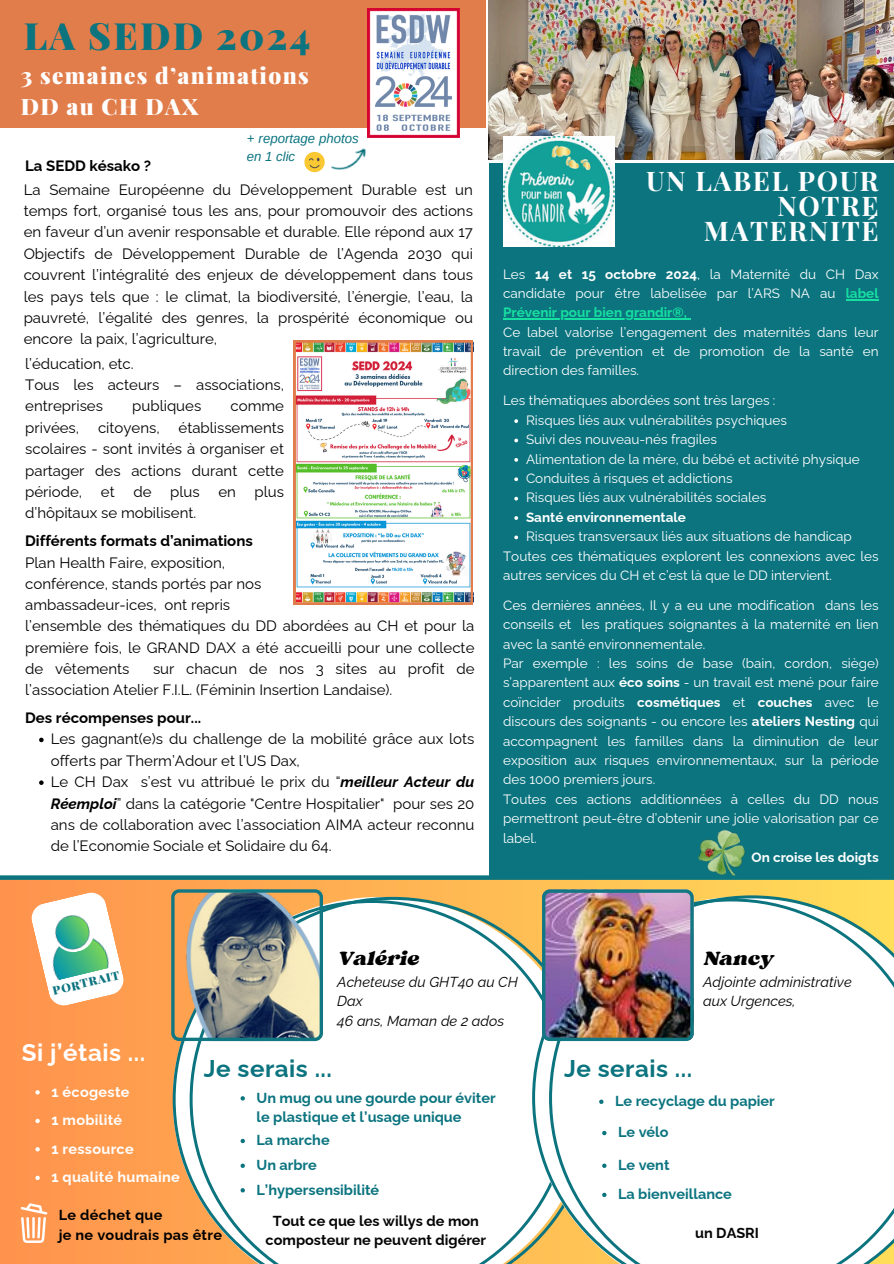
<style>
.page{position:relative;width:894px;height:1264px;background:#fff}
.page>*{position:absolute;margin:0;border:0;box-sizing:border-box;transform-origin:0 0}
.t1{font:900 37.5px "Playfair Display";letter-spacing:.06em;color:#0b747f}
.t2{font:700 27px/24.8px "Playfair Display";letter-spacing:.06em;color:#fff;text-align:right}
.t3{font:700 24.15px "Raleway";letter-spacing:.02em;color:#0b747f}
.t4{font:700 24.15px "Raleway";letter-spacing:.02em;color:#fff}
.t5{font:900 22.5px/31.5px "Playfair Display";letter-spacing:.06em;color:#fff}
.t6{font:italic 20.25px "Sergio Trendy";color:#000}
.t7{font:15px/21.5px "Raleway";color:#000;text-align:justify}
.t8{font:700 15px "Raleway";color:#000}
.t9{font:700 14.4px/19.5px "Raleway";color:#0b747f}
.t10{font:italic 14.4px/19.5px "Raleway";color:#000}
.t11{font:700 14.4px/19.5px "Raleway";color:#050505;text-align:center}
.t12{font:700 14.4px "Raleway";letter-spacing:.02em;color:#fff}
.t13{font:700 14.4px/19.5px "Raleway";letter-spacing:.02em;color:#000}
.t14{font:13.5px/19.4px "Raleway";color:#fff}
.t15{font:700 13.5px "Raleway";color:#fff}
.t16{font:italic 13.2px/17.2px "Arimo";color:#0b747f}
.t17{font:900 11.7px "Playfair Display";color:#0b747f}
.s1{font-weight:700}
.s2{font-weight:700;font-style:italic}
.s3{font-weight:700;color:#16dfa1}
</style>
<div class="page">
<div style="left:488px;top:163px;width:405px;height:722px;background:#0b747f"></div>
<img style="left:488px;top:0;width:405px;height:160px">
<img style="left:503px;top:136px;width:111px;height:111px">
<img style="left:698px;top:829px;width:47px;height:46px">
<svg style="left:0;top:879px;width:893px;height:384px;background:#fb9f50"></svg>
<svg style="left:173px;top:900px;width:359px;height:363px"></svg>
<svg style="left:532px;top:898px;width:361px;height:365px"></svg>
<svg style="left:171px;top:889px;width:152px;height:152px;background:#909286"></svg>
<svg style="left:31px;top:892px;width:93px;height:114px"></svg>
<img style="left:542px;top:889px;width:151px;height:152px">
<svg style="left:21px;top:1203px;width:26px;height:39px"></svg>
<hr style="left:0;top:875px;width:893px;height:4px;background:#0b747f">
<div style="left:0;top:0;width:485px;height:127px;background:#e17d4b"></div>
<svg style="left:304px;top:152px;width:20px;height:20px"></svg>
<img style="left:324px;top:148px;width:42px;height:22px">
<hr style="left:845px;top:299px;width:33px;height:1px;background:#16dfa1">
<hr style="left:503px;top:318px;width:183px;height:2px;background:#16dfa1">
<svg style="left:514px;top:419px;width:4px;height:4px"></svg>
<svg style="left:514px;top:438px;width:4px;height:4px"></svg>
<svg style="left:514px;top:458px;width:4px;height:4px"></svg>
<svg style="left:514px;top:477px;width:4px;height:4px"></svg>
<svg style="left:514px;top:497px;width:4px;height:3px"></svg>
<svg style="left:514px;top:516px;width:4px;height:4px"></svg>
<svg style="left:514px;top:535px;width:4px;height:4px"></svg>
<svg style="left:240px;top:1096px;width:5px;height:4px"></svg>
<svg style="left:240px;top:1138px;width:5px;height:5px"></svg>
<svg style="left:240px;top:1163px;width:5px;height:4px"></svg>
<svg style="left:240px;top:1188px;width:5px;height:4px"></svg>
<svg style="left:35px;top:1090px;width:5px;height:4px"></svg>
<svg style="left:35px;top:1118px;width:5px;height:5px"></svg>
<svg style="left:35px;top:1147px;width:5px;height:4px"></svg>
<svg style="left:35px;top:1175px;width:5px;height:5px"></svg>
<svg style="left:599px;top:1099px;width:4px;height:4px"></svg>
<svg style="left:602px;top:1130px;width:4px;height:5px"></svg>
<svg style="left:602px;top:1163px;width:4px;height:4px"></svg>
<svg style="left:602px;top:1192px;width:4px;height:4px"></svg>
<img style="left:293px;top:340px;width:179px;height:264px">
<svg style="left:39px;top:737px;width:5px;height:5px"></svg>
<svg style="left:39px;top:780px;width:5px;height:5px"></svg>
<img style="left:368px;top:9px;width:91px;height:129px">
<p class="t1" style="left:24px;top:9px;width:288px">LA SEDD 2024</p>
<h5 class="t5" style="left:21px;top:58px;width:289px">3 semaines d’animations<br>DD au CH DAX</h5>
<h4 class="t16" style="left:247px;top:130px;width:113px">+ reportage photos en 1 clic</h4>
<h3 class="t8" style="left:25px;top:157px;width:127px">La SEDD késako ?</h3>
<h3 class="t7" style="left:24px;top:179px;width:450px">La Semaine Européenne du Développement Durable est un temps fort, organisé tous les ans, pour promouvoir des actions en faveur d’un avenir responsable et durable. Elle répond aux 17<br>Objectifs de Développement Durable de l’Agenda 2030 qui couvrent l’intégralité des enjeux de développement dans tous les pays tels que : le climat, la biodiversité, l’énergie, l’eau, la pauvreté, l’égalité des genres, la prospérité économique ou encore la paix, l’agriculture,</h3>
<p class="t7" style="left:25px;top:352px;width:260px;text-align:left">l’éducation, etc.<br>Tous les acteurs – associations, entreprises</p>
<p class="t7" style="left:132px;top:395px;width:70px">publiques</p>
<p class="t7" style="left:25px;top:395px;width:260px;text-indent:205px">comme privées, citoyens, établissements scolaires - sont invités à organiser et partager des actions durant cette période, et de plus en plus d’hôpitaux se mobilisent.</p>
<p class="t7" style="left:25px;top:530px;width:237px;text-align:left"><span class="s1">Différents formats d’animations<br></span>Plan Health Faire, exposition, conférence, stands portés par nos ambassadeur-ices, ont repris</p>
<h3 class="t7" style="left:25px;top:615px;width:450px">l’ensemble des thématiques du DD abordées au CH et pour la première fois, le GRAND DAX a été accueilli pour une collecte de vêtements</h3>
<h3 class="t7" style="left:25px;top:658px;width:450px;text-indent:128px">sur chacun de nos 3 sites au profit de l’association Atelier F.I.L. (Féminin Insertion Landaise).</h3>
<p class="t8" style="left:25px;top:709px;width:177px">Des récompenses pour...</p>
<p class="t7" style="left:51px;top:728px;width:425px">Les gagnant(e)s du challenge de la mobilité grâce aux lots offerts par Therm’Adour et l’US Dax,</p>
<p class="t7" style="left:51px;top:771px;width:425px">Le CH Dax s’est vu attribué le prix du “<span class="s2">meilleur Acteur du Réemploi</span>” dans la catégorie "Centre Hospitalier" pour ses 20 ans de collaboration avec l’association AIMA acteur reconnu de l’Economie Sociale et Solidaire du 64.</p>
<p class="t2" style="left:646px;top:168px;width:234px">UN LABEL POUR<br>NOTRE<br>MATERNITÉ</p>
<h5 class="t14" style="left:503px;top:264px;width:377px">Les <span class="s1">14 et 15 octobre 2024</span>, la Maternité du CH Dax candidate pour être labelisée par l’ARS NA au <span class="s3">label</span></h5>
<h5 class="t14" style="left:503px;top:303px;width:377px"><span class="s3">Prévenir pour bien grandir®,<br></span>Ce label valorise l’engagement des maternités dans leur travail de prévention et de promotion de la santé en direction des familles.</h5>
<h5 class="t14" style="left:526px;top:391px;width:335px;text-indent:-23px">Les thématiques abordées sont très larges :<br>Risques liés aux vulnérabilités psychiques<br>Suivi des nouveau-nés fragiles<br>Alimentation de la mère, du bébé et activité physique Conduites à risques et addictions</h5>
<h5 class="t14" style="left:526px;top:488px;width:242px">Risques liés aux vulnérabilités sociales</h5>
<h4 class="t15" style="left:526px;top:509px;width:161px">Santé environnementale</h4>
<p class="t14" style="left:526px;top:526px;width:327px">Risques transversaux liés aux situations de handicap</p>
<p class="t14" style="left:503px;top:546px;width:377px">Toutes ces thématiques explorent les connexions avec les autres services du CH et c’est là que le DD intervient.</p>
<h2 class="t14" style="left:503px;top:595px;width:377px">Ces dernières années, Il y a eu une modification dans les</h2>
<h2 class="t14" style="left:503px;top:615px;width:377px">conseils et les pratiques soignantes à la maternité en lien</h2>
<h2 class="t14" style="left:503px;top:634px;width:203px">avec la santé environnementale.</h2>
<h2 class="t14" style="left:503px;top:653px;width:377px">Par exemple : les soins de base (bain, cordon, siège)</h2>
<h2 class="t14" style="left:503px;top:673px;width:377px">s’apparentent aux <span class="s1">éco soins</span> - un travail est mené pour faire</h2>
<h2 class="t14" style="left:503px;top:692px;width:377px">coïncider produits <span class="s1">cosmétiques</span> et <span class="s1">couches</span> avec le</h2>
<h2 class="t14" style="left:503px;top:711px;width:377px">discours des soignants - ou encore les <span class="s1">ateliers Nesting</span> qui</h2>
<h2 class="t14" style="left:503px;top:731px;width:377px">accompagnent les familles dans la diminution de leur</h2>
<h2 class="t14" style="left:503px;top:750px;width:377px">exposition aux risques environnementaux, sur la période</h2>
<h2 class="t14" style="left:503px;top:770px;width:154px">des 1000 premiers jours.</h2>
<h2 class="t14" style="left:503px;top:789px;width:377px">Toutes ces actions additionnées à celles du DD nous</h2>
<h2 class="t14" style="left:503px;top:808px;width:377px">permettront peut-être d’obtenir une jolie valorisation par ce</h2>
<h2 class="t14" style="left:503px;top:828px;width:35px">label.</h2>
<h2 class="t15" style="left:751px;top:849px;width:129px">On croise les doigts</h2>
<h5 class="t17" style="left:51px;top:983px;width:70px;rotate:-14deg">PORTRAIT</h5>
<p class="t4" style="left:22px;top:1038px;width:125px">Si j’étais ...</p>
<p class="t6" style="left:337px;top:945px;width:83px">Valérie</p>
<p class="t10" style="left:337px;top:972px;width:182px">Acheteuse du GHT40 au CH<br>Dax<br>46 ans, Maman de 2 ados</p>
<p class="t6" style="left:703px;top:945px;width:71px">Nancy</p>
<p class="t10" style="left:703px;top:972px;width:150px">Adjointe administrative aux Urgences,</p>
<p class="t3" style="left:204px;top:1054px;width:129px">Je serais ...</p>
<p class="t3" style="left:564px;top:1054px;width:129px">Je serais ...</p>
<h5 class="t12" style="left:51px;top:1083px;width:80px">1 écogeste</h5>
<h5 class="t12" style="left:51px;top:1111px;width:72px">1 mobilité</h5>
<p class="t12" style="left:51px;top:1140px;width:84px">1 ressource</p>
<p class="t12" style="left:51px;top:1168px;width:130px">1 qualité humaine</p>
<p class="t13" style="left:59px;top:1205px;width:165px">Le déchet que<br>je ne voudrais pas être</p>
<h5 class="t9" style="left:256px;top:1087px;width:241px">Un mug ou une gourde pour éviter le plastique et l’usage unique</h5>
<p class="t9" style="left:256px;top:1130px;width:75px">La marche</p>
<p class="t9" style="left:256px;top:1155px;width:62px">Un arbre</p>
<p class="t9" style="left:256px;top:1179px;width:124px">L’hypersensibilité</p>
<p class="t11" style="left:265px;top:1210px;width:222px">Tout ce que les willys de mon composteur ne peuvent digérer</p>
<p class="t9" style="left:615px;top:1091px;width:161px">Le recyclage du papier</p>
<p class="t9" style="left:618px;top:1122px;width:52px">Le vélo</p>
<p class="t9" style="left:618px;top:1155px;width:53px">Le vent</p>
<p class="t9" style="left:618px;top:1184px;width:115px">La bienveillance</p>
<p class="t11" style="left:695px;top:1223px;width:65px">un DASRI</p>
</div>
